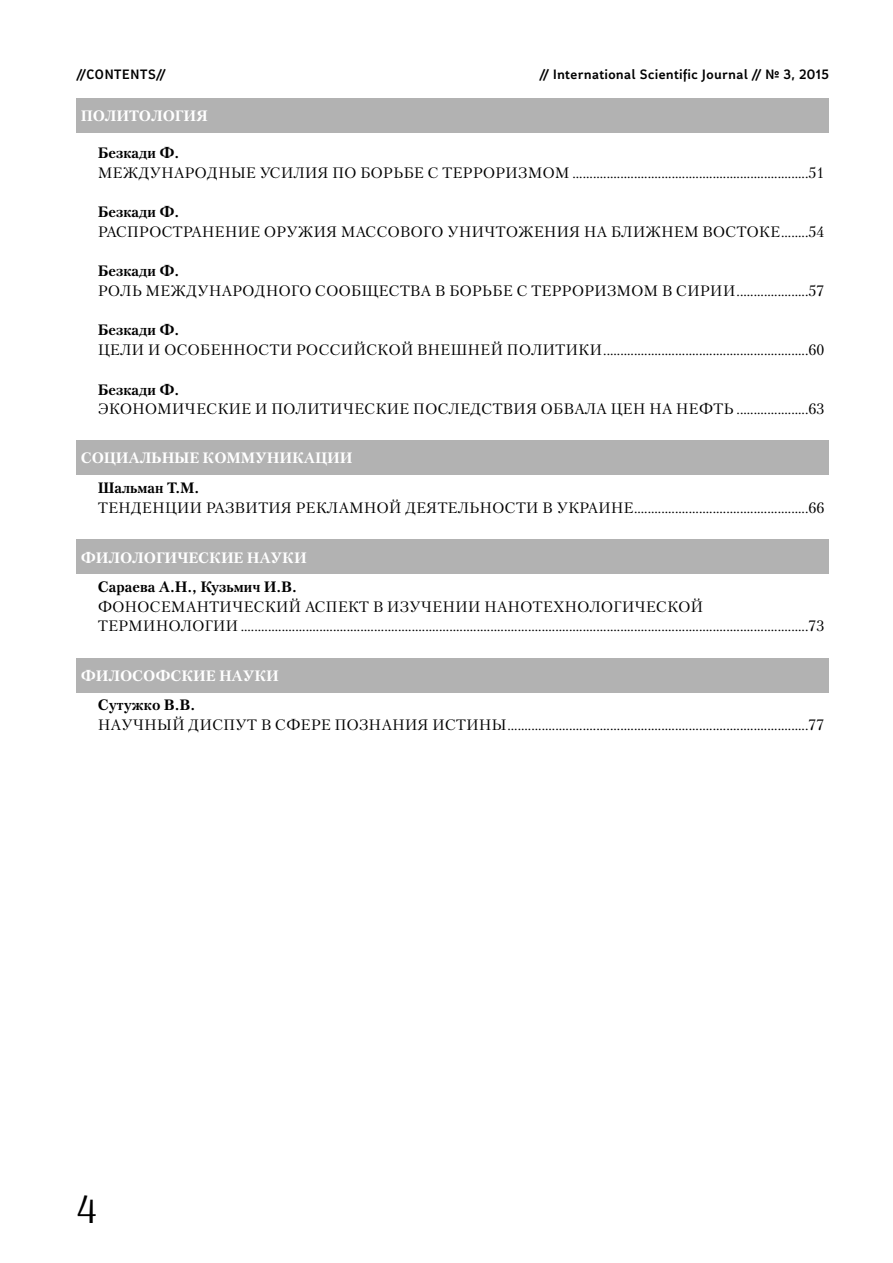
<style>
.page{position:relative;width:893px;height:1263px;background:#fff}
.page>*{position:absolute;margin:0;border:0;box-sizing:border-box;transform-origin:0 0}
.t1{font:42px "Arsenal";color:#000}
.t2{font:15px/19.6px "Petersburg C";color:#000}
.t3{font:700 15px "Petersburg C";color:#000}
.t4{font:700 15px "Petersburg C";color:#fff}
.t5{font:500 15px "Certa Sans";color:#000}
</style>
<div class="page">
<div style="left:77px;top:99px;width:752px;height:34px;background:#b2b2b2"></div>
<div style="left:77px;top:540px;width:752px;height:34px;background:#b2b2b2"></div>
<div style="left:77px;top:441px;width:752px;height:34px;background:#b2b2b2"></div>
<div style="left:77px;top:658px;width:752px;height:34px;background:#b2b2b2"></div>
<p class="t5" style="left:77px;top:65px;width:91px">//CONTENTS//</p>
<p class="t5" style="left:539px;top:65px;width:291px">// International Scientific Journal // № 3, 2015</p>
<p class="t4" style="left:81px;top:107px;width:128px">ПОЛИТОЛОГИЯ</p>
<p class="t3" style="left:98px;top:143px;width:83px">Безкади Ф.</p>
<p class="t2" style="left:98px;top:162px;width:728px">МЕЖДУНАРОДНЫЕ УСИЛИЯ ПО БОРЬБЕ С ТЕРРОРИЗМОМ .....................................................................51</p>
<p class="t3" style="left:98px;top:203px;width:83px">Безкади Ф.</p>
<p class="t2" style="left:98px;top:222px;width:728px">РАСПРОСТРАНЕНИЕ ОРУЖИЯ МАССОВОГО УНИЧТОЖЕНИЯ НА БЛИЖНЕМ ВОСТОКЕ........54</p>
<p class="t3" style="left:98px;top:262px;width:83px">Безкади Ф.</p>
<p class="t2" style="left:98px;top:281px;width:728px">РОЛЬ МЕЖДУНАРОДНОГО СООБЩЕСТВА В БОРЬБЕ С ТЕРРОРИЗМОМ В СИРИИ.....................57</p>
<p class="t3" style="left:98px;top:321px;width:83px">Безкади Ф.</p>
<p class="t2" style="left:98px;top:340px;width:728px">ЦЕЛИ И ОСОБЕННОСТИ РОССИЙСКОЙ ВНЕШНЕЙ ПОЛИТИКИ............................................................60</p>
<p class="t3" style="left:98px;top:380px;width:83px">Безкади Ф.</p>
<p class="t2" style="left:98px;top:399px;width:728px">ЭКОНОМИЧЕСКИЕ И ПОЛИТИЧЕСКИЕ ПОСЛЕДСТВИЯ ОБВАЛА ЦЕН НА НЕФТЬ .....................63</p>
<p class="t4" style="left:81px;top:449px;width:273px">СОЦИАЛЬНЫЕ КОММУНИКАЦИИ</p>
<p class="t3" style="left:98px;top:479px;width:103px">Шальман Т.М.</p>
<p class="t2" style="left:98px;top:498px;width:728px">ТЕНДЕНЦИИ РАЗВИТИЯ РЕКЛАМНОЙ ДЕЯТЕЛЬНОСТИ В УКРАИНЕ...................................................66</p>
<p class="t4" style="left:81px;top:548px;width:227px">ФИЛОЛОГИЧЕСКИЕ НАУКИ</p>
<p class="t3" style="left:98px;top:577px;width:201px">Сараева А.Н., Кузьмич И.В.</p>
<p class="t2" style="left:98px;top:596px;width:728px">ФОНОСЕМАНТИЧЕСКИЙ АСПЕКТ В ИЗУЧЕНИИ НАНОТЕХНОЛОГИЧЕСКОЙ<br>ТЕРМИНОЛОГИИ ......................................................................................................................................................................73</p>
<p class="t4" style="left:81px;top:667px;width:200px">ФИЛОСОФСКИЕ НАУКИ</p>
<p class="t3" style="left:98px;top:696px;width:99px">Сутужко В.В.</p>
<p class="t2" style="left:98px;top:715px;width:728px">НАУЧНЫЙ ДИСПУТ В СФЕРЕ ПОЗНАНИЯ ИСТИНЫ........................................................................................77</p>
<h1 class="t1" style="left:77px;top:1184px;width:22px">4</h1>
</div>
